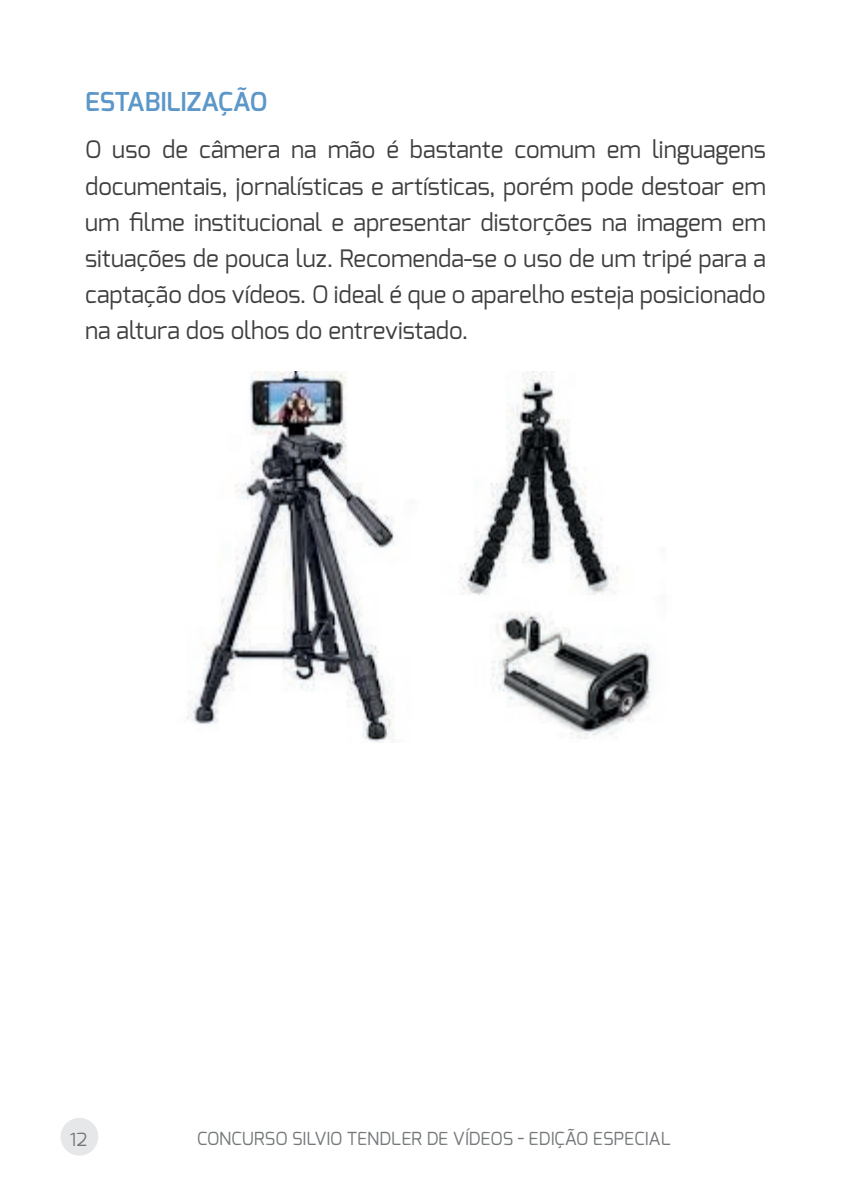
<style>
.page{position:relative;width:851px;height:1191px;background:#fff}
.page>*{position:absolute;margin:0;border:0;box-sizing:border-box;transform-origin:0 0}
.t1{font:600 26px "Exo";color:#5c97c9}
.t2{font:24px/36px "Exo";color:#3e3e3f;text-align:justify}
.t3{font:18px "Exo";color:#74787a}
</style>
<div class="page">
<div style="left:60px;top:1117px;width:38px;height:38px;background:#e6e7e9;border-radius:50%"></div>
<img style="left:187px;top:372px;width:466px;height:371px">
<p class="t1" style="left:85px;top:85px;width:183px">ESTABILIZAÇÃO</p>
<p class="t2" style="left:85px;top:132px;width:682px">O uso de câmera na mão é bastante comum em linguagens documentais, jornalísticas e artísticas, porém pode destoar em um filme institucional e apresentar distorções na imagem em situações de pouca luz. Recomenda-se o uso de um tripé para a captação dos vídeos. O ideal é que o aparelho esteja posicionado na altura dos olhos do entrevistado.</p>
<p class="t3" style="left:70px;top:1127px;width:19px">12</p>
<p class="t3" style="left:197px;top:1126px;width:475px">Concurso Silvio Tendler de Vídeos - edição especial</p>
</div>
